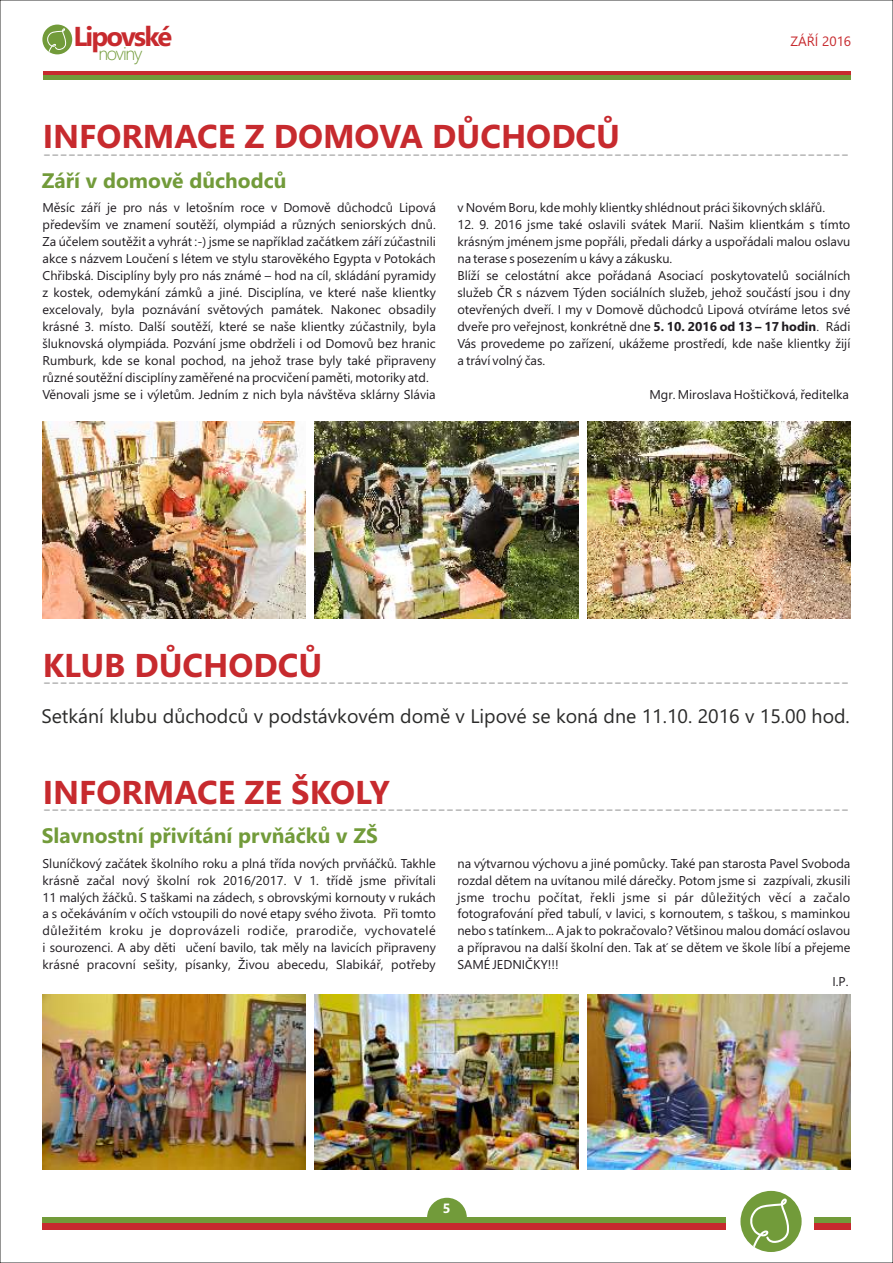
<style>
.page{position:relative;width:893px;height:1263px;background:#fff}
.page>*{position:absolute;margin:0;border:0;box-sizing:border-box;transform-origin:0 0}
.t1{font:700 33px "Segoe UI";color:#c72a2e}
.t2{font:700 27.3px "Segoe UI";letter-spacing:-.07em;color:#c72a2e}
.t3{font:21px "Segoe UI";color:#aeaeae}
.t4{font:700 21px "Segoe UI";color:#729b3a}
.t5{font:19.5px "Segoe UI";color:#2b2b2a}
.t6{font:300 18.3px "Segoe UI";letter-spacing:-.07em;color:#729b3a}
.t7{font:13.5px "Segoe UI";color:#c72a2e}
.t8{font:700 13.5px "Segoe UI";color:#fff}
.t9{font:12.75px/17px "Segoe UI";color:#1f1b20}
.t10{font:12.75px "Segoe UI";letter-spacing:.025em;color:#1f1b20}
.s1{font-weight:700}
</style>
<div class="page">
<hr style="left:43px;top:71px;width:807px;height:4px;background:#c72a2e">
<hr style="left:43px;top:75px;width:807px;height:4px;background:#729b3a">
<div style="left:42px;top:25px;width:30px;height:29px;background:#729b3a;border-radius:50%"></div>
<svg style="left:47px;top:28px;width:19px;height:24px"></svg>
<svg style="left:427px;top:1198px;width:40px;height:19px"></svg>
<div style="left:43px;top:1217px;width:683px;height:6px;background:#729b3a"></div>
<div style="left:43px;top:1223px;width:683px;height:7px;background:#c72a2e"></div>
<div style="left:740px;top:1191px;width:62px;height:61px;background:#729b3a;border-radius:50%"></div>
<svg style="left:750px;top:1198px;width:39px;height:49px"></svg>
<div style="left:814px;top:1217px;width:36px;height:6px;background:#729b3a"></div>
<div style="left:814px;top:1223px;width:36px;height:7px;background:#c72a2e"></div>
<img style="left:587px;top:421px;width:263px;height:198px">
<img style="left:315px;top:421px;width:263px;height:198px">
<img style="left:43px;top:421px;width:263px;height:198px">
<img style="left:43px;top:995px;width:263px;height:174px">
<img style="left:315px;top:995px;width:263px;height:174px">
<img style="left:587px;top:995px;width:263px;height:174px">
<h2 class="t2" style="left:73px;top:26px;width:100px">Lipovské</h2>
<h3 class="t6" style="left:98px;top:47px;width:46px">noviny</h3>
<p class="t7" style="left:790px;top:36px;width:62px">ZÁŘÍ 2016</p>
<h1 class="t1" style="left:43px;top:124px;width:579px">INFORMACE Z DOMOVA DŮCHODCŮ</h1>
<h3 class="t3" style="left:43px;top:146px;width:808px">------------------------------------------------------------------------------------------------</h3>
<h3 class="t4" style="left:42px;top:172px;width:246px">Září v domově důchodců</h3>
<p class="t9" style="left:42px;top:200px;width:395px">Měsíc září je pro nás v letošním roce v Domově důchodců Lipová především ve znamení soutěží, olympiád a různých seniorských dnů.<br>Za účelem soutěžit a vyhrát :-) jsme se například začátkem září zúčastnili akce s názvem Loučení s létem ve stylu starověkého Egypta v Potokách Chřibská. Disciplíny byly pro nás známé – hod na cíl, skládání pyramidy z kostek, odemykání zámků a jiné. Disciplína, ve které naše klientky excelovaly, byla poznávání světových památek. Nakonec obsadily krásné 3. místo. Další soutěží, které se naše klientky zúčastnily, byla šluknovská olympiáda. Pozvání jsme obdrželi i od Domovů bez hranic Rumburk, kde se konal pochod, na jehož trase byly také připraveny různé soutěžní disciplíny zaměřené na procvičení paměti, motoriky atd.<br>Věnovali jsme se i výletům. Jedním z nich byla návštěva sklárny Slávia</p>
<p class="t9" style="left:457px;top:200px;width:369px">v Novém Boru, kde mohly klientky shlédnout práci šikovných sklářů.</p>
<p class="t9" style="left:457px;top:217px;width:394px">12. 9. 2016 jsme také oslavili svátek Marií. Našim klientkám s tímto krásným jménem jsme popřáli, předali dárky a uspořádali malou oslavu na terase s posezením u kávy a zákusku.<br>Blíží se celostátní akce pořádaná Asociací poskytovatelů sociálních služeb ČR s názvem Týden sociálních služeb, jehož součástí jsou i dny otevřených dveří. I my v Domově důchodců Lipová otvíráme letos své dveře pro veřejnost, konkrétně dne <span class="s1">5. 10. 2016 od 13 – 17 hodin</span>. Rádi Vás provedeme po zařízení, ukážeme prostředí, kde naše klientky žijí a tráví volný čas.</p>
<p class="t9" style="left:649px;top:387px;width:201px">Mgr. Miroslava Hoštičková, ředitelka</p>
<h1 class="t1" style="left:43px;top:653px;width:281px">KLUB DŮCHODCŮ</h1>
<h3 class="t3" style="left:43px;top:674px;width:808px">------------------------------------------------------------------------------------------------</h3>
<h3 class="t5" style="left:41px;top:709px;width:810px">Setkání klubu důchodců v podstávkovém domě v Lipové se koná dne 11.10. 2016 v 15.00 hod.</h3>
<h1 class="t1" style="left:43px;top:780px;width:349px">INFORMACE ZE ŠKOLY</h1>
<h3 class="t3" style="left:43px;top:801px;width:808px">------------------------------------------------------------------------------------------------</h3>
<h3 class="t4" style="left:42px;top:828px;width:338px">Slavnostní přivítání prvňáčků v ZŠ</h3>
<p class="t9" style="left:42px;top:856px;width:395px;text-align:justify">Sluníčkový začátek školního roku a plná třída nových prvňáčků. Takhle krásně začal nový školní rok 2016/2017. V 1. třídě jsme přivítali 11 malých žáčků. S taškami na zádech, s obrovskými kornouty v rukách a s očekáváním v očích vstoupili do nové etapy svého života. Při tomto důležitém kroku je doprovázeli rodiče, prarodiče, vychovatelé i sourozenci. A aby děti učení bavilo, tak měly na lavicích připraveny krásné pracovní sešity, písanky, Živou abecedu, Slabikář, potřeby</p>
<p class="t9" style="left:457px;top:856px;width:394px">na výtvarnou výchovu a jiné pomůcky. Také pan starosta Pavel Svoboda</p>
<p class="t9" style="left:457px;top:873px;width:394px">rozdal dětem na uvítanou milé dárečky. Potom jsme si zazpívali, zkusili</p>
<p class="t10" style="left:457px;top:892px;width:394px">jsme trochu počítat, řekli jsme si pár důležitých věcí a začalo</p>
<p class="t9" style="left:457px;top:907px;width:394px">fotografování před tabulí, v lavici, s kornoutem, s taškou, s maminkou</p>
<p class="t9" style="left:457px;top:924px;width:394px">nebo s tatínkem... A jak to pokračovalo? Většinou malou domácí oslavou</p>
<p class="t9" style="left:457px;top:940px;width:394px">a přípravou na další školní den. Tak ať se dětem ve škole líbí a přejeme</p>
<p class="t9" style="left:457px;top:957px;width:103px">SAMÉ JEDNIČKY!!!</p>
<p class="t9" style="left:832px;top:974px;width:18px">I.P.</p>
<p class="t8" style="left:443px;top:1203px;width:9px">5</p>
</div>
